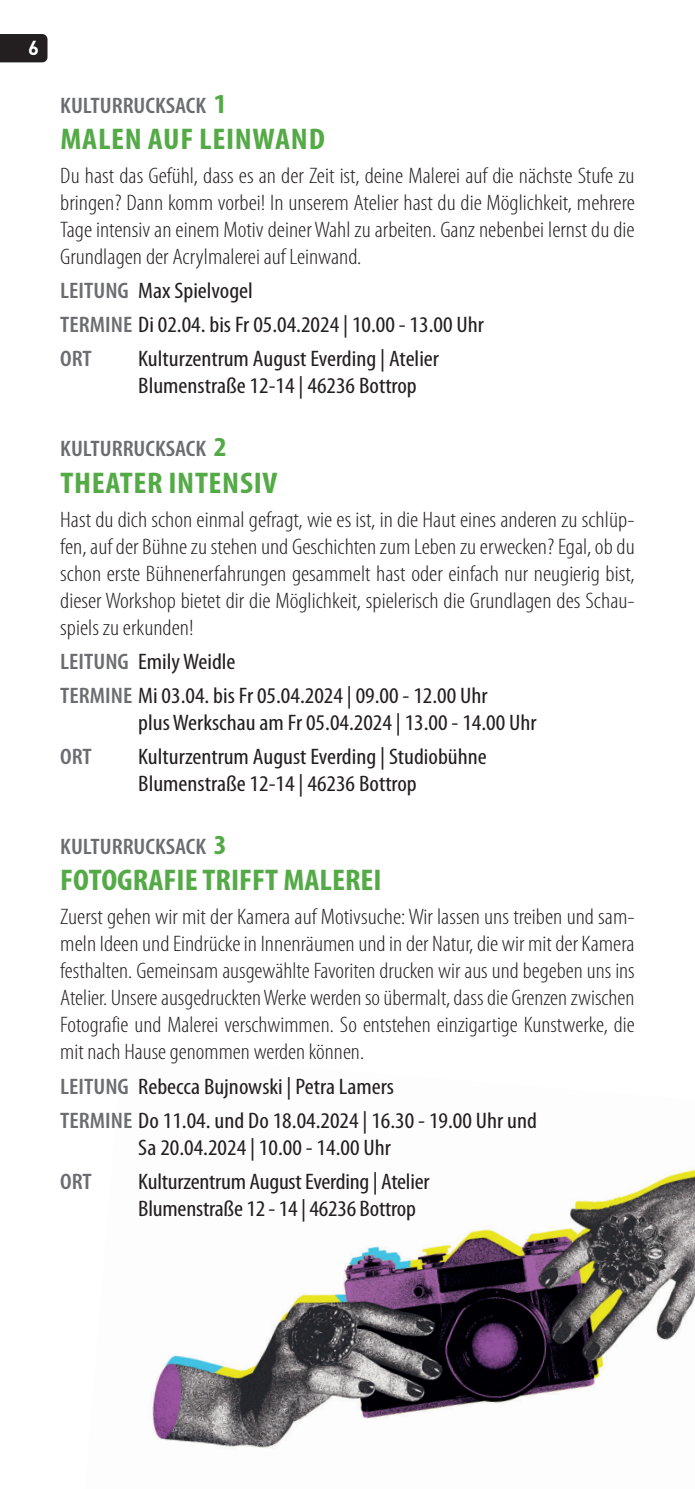
<style>
.page{position:relative;width:695px;height:1489px;background:#fff}
.page>*{position:absolute;margin:0;border:0;box-sizing:border-box;transform-origin:0 0}
.t1{font:700 condensed 30px "Myriad Pro";letter-spacing:.01em;color:#54aa46;scale:1.1 1}
.t2{font:300 condensed 22.5px/27px "Myriad Pro";color:#231f20;text-align:justify;scale:1.1 1}
.t3{font:condensed 22.5px/34px "Myriad Pro";color:#231f20;scale:1.1 1}
.t4{font:600 condensed 22.5px "Myriad Pro";color:#6c6d70;scale:1.1 1}
.t5{font:700 20px "DINOT";color:#fff}
.s1{font-weight:700;font-size:27.5px;color:#54aa46}
.s2{font-weight:600;color:#6c6d70}
</style>
<div class="page">
<img style="left:152px;top:1169px;width:542px;height:279px">
<svg style="left:0;top:34px;width:47px;height:28px"></svg>
<p class="t5" style="left:28px;top:35px;width:12px">6</p>
<p class="t4" style="left:60px;top:93px;width:153px">KULTURRUCKSACK <span class="s1">1</span></p>
<h1 class="t1" style="left:61px;top:120px;width:242px">MALEN AUF LEINWAND</h1>
<p class="t2" style="left:60px;top:162px;width:523px">Du hast das Gefühl, dass es an der Zeit ist, deine Malerei auf die nächste Stufe zu bringen? Dann komm vorbei! In unserem Atelier hast du die Möglichkeit, mehrere Tage intensiv an einem Motiv deiner Wahl zu arbeiten. Ganz nebenbei lernst du die Grundlagen der Acrylmalerei auf Leinwand.</p>
<p class="t3" style="left:60px;top:273px;width:386px"><span class="s2">LEITUNG</span> Max Spielvogel<br><span class="s2">TERMINE</span> Di 02.04. bis Fr 05.04.2024 | 10.00 - 13.00 Uhr<br><span class="s2">ORT</span></p>
<p class="t3" style="left:138px;top:345px;width:275px;line-height:27px">Kulturzentrum August Everding | Atelier<br>Blumenstraße 12-14 | 46236 Bottrop</p>
<p class="t4" style="left:60px;top:436px;width:153px">KULTURRUCKSACK <span class="s1">2</span></p>
<h1 class="t1" style="left:61px;top:464px;width:199px">THEATER INTENSIV</h1>
<p class="t2" style="left:60px;top:506px;width:523px">Hast du dich schon einmal gefragt, wie es ist, in die Haut eines anderen zu schlüp&shy;fen, auf der Bühne zu stehen und Geschichten zum Leben zu erwecken? Egal, ob du schon erste Bühnenerfahrungen gesammelt hast oder einfach nur neugierig bist, dieser Workshop bietet dir die Möglichkeit, spielerisch die Grundlagen des Schau&shy;spiels zu erkunden!</p>
<p class="t3" style="left:60px;top:644px;width:390px"><span class="s2">LEITUNG</span> Emily Weidle<br><span class="s2">TERMINE</span> Mi 03.04. bis Fr 05.04.2024 | 09.00 - 12.00 Uhr</p>
<p class="t3" style="left:138px;top:705px;width:363px">plus Werkschau am Fr 05.04.2024 | 13.00 - 14.00 Uhr</p>
<p class="t4" style="left:60px;top:744px;width:30px">ORT</p>
<p class="t3" style="left:138px;top:742px;width:318px;line-height:27px">Kulturzentrum August Everding | Studiobühne<br>Blumenstraße 12-14 | 46236 Bottrop</p>
<p class="t4" style="left:60px;top:834px;width:153px">KULTURRUCKSACK <span class="s1">3</span></p>
<h1 class="t1" style="left:60px;top:861px;width:294px">FOTOGRAFIE TRIFFT MALEREI</h1>
<p class="t2" style="left:60px;top:903px;width:523px">Zuerst gehen wir mit der Kamera auf Motivsuche: Wir lassen uns treiben und sam&shy;meln Ideen und Eindrücke in Innenräumen und in der Natur, die wir mit der Kamera festhalten. Gemeinsam ausgewählte Favoriten drucken wir aus und begeben uns ins Atelier. Unsere ausgedruckten Werke werden so übermalt, dass die Grenzen zwischen Fotografie und Malerei verschwimmen. So entstehen einzigartige Kunstwerke, die mit nach Hause genommen werden können.</p>
<p class="t3" style="left:60px;top:1068px;width:435px"><span class="s2">LEITUNG</span> Rebecca Bujnowski | Petra Lamers<br><span class="s2">TERMINE</span> Do 11.04. und Do 18.04.2024 | 16.30 - 19.00 Uhr und</p>
<p class="t3" style="left:138px;top:1129px;width:231px">Sa 20.04.2024 | 10.00 - 14.00 Uhr</p>
<p class="t4" style="left:60px;top:1168px;width:30px">ORT</p>
<p class="t3" style="left:138px;top:1167px;width:266px;line-height:27px">Kulturzentrum August Everding | Atelier<br>Blumenstraße 12 - 14 | 46236 Bottrop</p>
</div>
